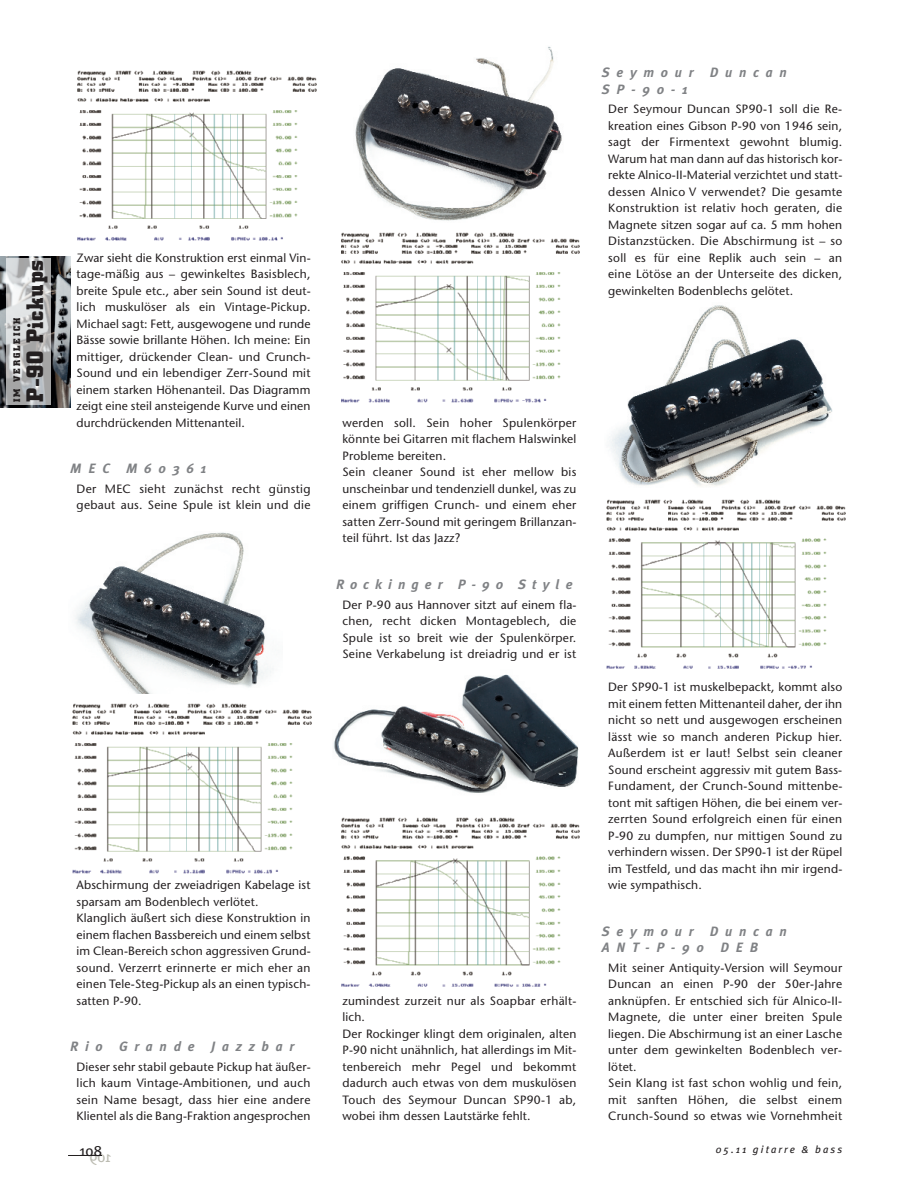
<style>
.page{position:relative;width:906px;height:1191px;background:#fff}
.page>*{position:absolute;margin:0;border:0;box-sizing:border-box;transform-origin:0 0}
.t1{font:700 24px "Square";letter-spacing:.025em;color:#231f20}
.t2{font:15px "Meta Plus";color:#231f20}
.t3{font:italic 700 13.5px/16.5px "Meta Plus";letter-spacing:.5em;color:#808285}
.t4{font:italic 700 13.5px "Meta Plus";letter-spacing:.45em;color:#808285}
.t5{font:12px/16.5px "Stone Sans";letter-spacing:.015em;color:#231f20;text-align:justify}
.t6{font:italic 10.5px "Meta Plus";letter-spacing:.2em;color:#231f20}
.t7{font:700 9.6px "Square";letter-spacing:.2em;color:#231f20}
</style>
<div class="page">
<hr style="left:68px;top:1155px;width:34px;height:1px;background:#231f20">
<img style="left:77px;top:70px;width:240px;height:171px">
<img style="left:75px;top:532px;width:198px;height:161px">
<img style="left:72px;top:703px;width:240px;height:171px">
<img style="left:355px;top:46px;width:207px;height:175px">
<img style="left:341px;top:232px;width:239px;height:171px">
<img style="left:333px;top:674px;width:246px;height:119px">
<img style="left:341px;top:817px;width:239px;height:170px">
<img style="left:609px;top:305px;width:224px;height:181px">
<img style="left:606px;top:499px;width:240px;height:170px">
<img style="left:0;top:256px;width:70px;height:152px">
<div style="left:6px;top:258px;width:45px;height:147px;background:#fff;opacity:.65"></div>
<h1 class="t1" style="left:20px;top:402px;width:143px;rotate:-90deg">P-90 Pickups</h1>
<p class="t7" style="left:11px;top:402px;width:86px;rotate:-90deg">IM VERGLEICH</p>
<p class="t5" style="left:77px;top:249px;width:235px">Zwar sieht die Konstruktion erst einmal Vin&shy;tage-mäßig aus – gewinkeltes Basisblech, breite Spule etc., aber sein Sound ist deut&shy;lich muskulöser als ein Vintage-Pickup.<br>Michael sagt: Fett, ausgewogene und runde Bässe sowie brillante Höhen. Ich meine: Ein mittiger, drückender Clean- und Crunch-Sound und ein lebendiger Zerr-Sound mit einem starken Höhenanteil. Das Diagramm zeigt eine steil ansteigende Kurve und einen durchdrückenden Mittenanteil.</p>
<p class="t3" style="left:70px;top:460px;width:138px">MEC M60361</p>
<p class="t5" style="left:77px;top:480px;width:235px">Der MEC sieht zunächst recht günstig gebaut aus. Seine Spule ist klein und die</p>
<p class="t5" style="left:77px;top:876px;width:236px;text-align:left">Abschirmung der zweiadrigen Kabelage ist sparsam am Bodenblech verlötet.<br>Klanglich äußert sich diese Konstruktion in einem flachen Bassbereich und einem selbst im Clean-Bereich schon aggressiven Grund&shy;sound. Verzerrt erinnerte er mich eher an einen Tele-Steg-Pickup als an einen typisch&shy;satten P-90.</p>
<p class="t3" style="left:70px;top:1038px;width:225px">Rio Grande Jazzbar</p>
<p class="t5" style="left:77px;top:1058px;width:236px">Dieser sehr stabil gebaute Pickup hat äußer&shy;lich kaum Vintage-Ambitionen, und auch sein Name besagt, dass hier eine andere Klientel als die Bang-Fraktion angesprochen</p>
<p class="t2" style="left:80px;top:1141px;width:24px">108</p>
<p class="t3" style="left:602px;top:64px;width:186px">Seymour Duncan<br>SP-90-1</p>
<p class="t5" style="left:608px;top:101px;width:236px">Der Seymour Duncan SP90-1 soll die Re&shy;kreation eines Gibson P-90 von 1946 sein, sagt der Firmentext gewohnt blumig.<br>Warum hat man dann auf das historisch kor&shy;rekte Alnico-II-Material verzichtet und statt&shy;dessen Alnico V verwendet? Die gesamte Konstruktion ist relativ hoch geraten, die Magnete sitzen sogar auf ca. 5 mm hohen Distanzstücken. Die Abschirmung ist – so soll es für eine Replik auch sein – an eine Lötöse an der Unterseite des dicken, gewinkelten Bodenblechs gelötet.</p>
<p class="t5" style="left:342px;top:414px;width:236px;text-align:left">werden soll. Sein hoher Spulenkörper könnte bei Gitarren mit flachem Halswinkel Probleme bereiten.<br>Sein cleaner Sound ist eher mellow bis unscheinbar und tendenziell dunkel, was zu einem griffigen Crunch- und einem eher satten Zerr-Sound mit geringem Brillanzan&shy;teil führt. Ist das Jazz?</p>
<p class="t4" style="left:336px;top:576px;width:238px">Rockinger P-90 Style</p>
<p class="t5" style="left:342px;top:596px;width:236px">Der P-90 aus Hannover sitzt auf einem fla&shy;chen, recht dicken Montageblech, die Spule ist so breit wie der Spulenkörper.<br>Seine Verkabelung ist dreiadrig und er ist</p>
<p class="t5" style="left:342px;top:992px;width:236px;text-align:left">zumindest zurzeit nur als Soapbar erhält&shy;lich.<br>Der Rockinger klingt dem originalen, alten P-90 nicht unähnlich, hat allerdings im Mit&shy;tenbereich mehr Pegel und bekommt dadurch auch etwas von dem muskulösen Touch des Seymour Duncan SP90-1 ab, wobei ihm dessen Lautstärke fehlt.</p>
<p class="t5" style="left:608px;top:678px;width:236px">Der SP90-1 ist muskelbepackt, kommt also mit einem fetten Mittenanteil daher, der ihn nicht so nett und ausgewogen erscheinen lässt wie so manch anderen Pickup hier.<br>Außerdem ist er laut! Selbst sein cleaner Sound erscheint aggressiv mit gutem Bass-Fundament, der Crunch-Sound mittenbe&shy;tont mit saftigen Höhen, die bei einem ver&shy;zerrten Sound erfolgreich einen für einen P-90 zu dumpfen, nur mittigen Sound zu verhindern wissen. Der SP90-1 ist der Rüpel im Testfeld, und das macht ihn mir irgend&shy;wie sympathisch.</p>
<p class="t3" style="left:602px;top:922px;width:186px">Seymour Duncan<br>ANT-P-90 DEB</p>
<p class="t5" style="left:608px;top:959px;width:235px;text-align:left">Mit seiner Antiquity-Version will Seymour Duncan an einen P-90 der 50er-Jahre anknüpfen. Er entschied sich für Alnico-II-Magnete, die unter einer breiten Spule liegen. Die Abschirmung ist an einer Lasche unter dem gewinkelten Bodenblech ver&shy;lötet.<br>Sein Klang ist fast schon wohlig und fein, mit sanften Höhen, die selbst einem Crunch-Sound so etwas wie Vornehmheit</p>
<p class="t6" style="left:715px;top:1143px;width:128px">05.11 gitarre &amp; bass</p>
</div>
